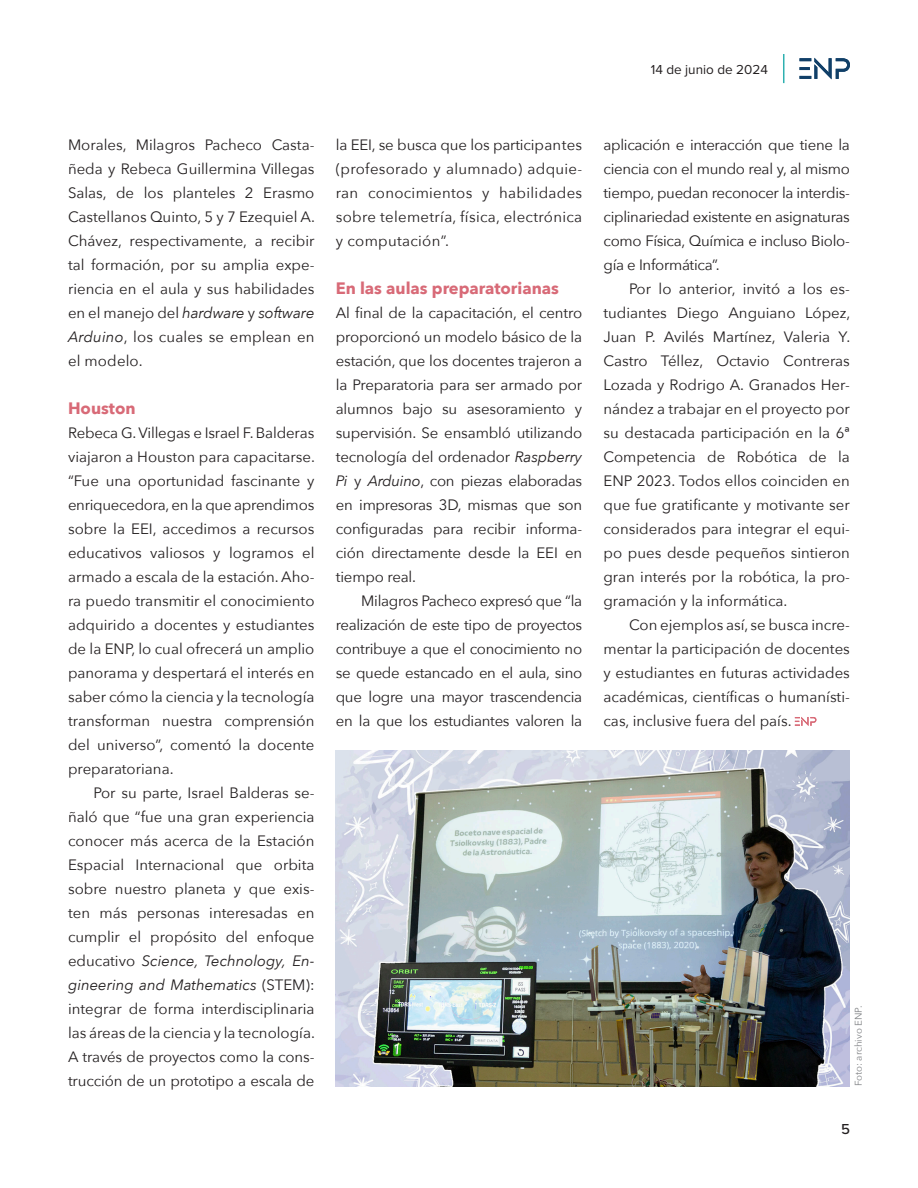
<style>
.page{position:relative;width:918px;height:1188px;background:#fff}
.page>*{position:absolute;margin:0;border:0;box-sizing:border-box;transform-origin:0 0}
.Subtítulo{font:700 16.5px "Avenir Next";color:#d86a77}
.Cuerpo_de_texto{font:15px/24px "Avenir Next";color:#231f20;text-align:justify}
.Inicio_de_párrafo{font:15px/24px "Avenir Next";letter-spacing:-.01em;color:#231f20;text-align:justify}
.t1{font:500 15px "Proxima Nova";color:#231f20}
.t2{font:13.5px "Proxima Nova";color:#231f20}
.Crédito_de_foto{font:9.75px "Avenir Next";color:#808285}
.s1{font-style:italic}
</style>
<div class="page">
<svg style="left:800px;top:58px;width:50px;height:21px"></svg>
<svg style="left:783px;top:54px;width:1px;height:29px"></svg>
<img style="left:336px;top:750px;width:514px;height:336px">
<svg style="left:795px;top:717px;width:21px;height:9px"></svg>
<p class="t2" style="left:651px;top:59px;width:119px">14 de junio de 2024</p>
<p class="Cuerpo_de_texto" style="left:68px;top:132px;width:248px">Morales, Milagros Pacheco Casta&shy;ñeda y Rebeca Guillermina Villegas Salas, de los planteles 2 Erasmo Castellanos Quinto, 5 y 7 Ezequiel A.<br>Chávez, respectivamente, a recibir tal formación, por su amplia expe&shy;riencia en el aula y sus habilidades en el manejo del <span class="s1">hardware</span> y <span class="s1">software Arduino</span>, los cuales se emplean en el modelo.</p>
<p class="Subtítulo" style="left:68px;top:394px;width:69px">Houston</p>
<p class="Inicio_de_párrafo" style="left:68px;top:420px;width:248px">Rebeca G. Villegas e Israel F. Balderas viajaron a Houston para capacitarse. “Fue una oportunidad fascinante y enriquecedora, en la que aprendimos sobre la EEI, accedimos a recursos educativos valiosos y logramos el armado a escala de la estación. Aho&shy;ra puedo transmitir el conocimiento adquirido a docentes y estudiantes de la ENP, lo cual ofrecerá un amplio panorama y despertará el interés en saber cómo la ciencia y la tecnología transforman nuestra comprensión del universo”, comentó la docente preparatoriana.</p>
<p class="Cuerpo_de_texto" style="left:68px;top:780px;width:248px;text-indent:26px">Por su parte, Israel Balderas se&shy;ñaló que “fue una gran experiencia conocer más acerca de la Estación Espacial Internacional que orbita sobre nuestro planeta y que exis&shy;ten más personas interesadas en cumplir el propósito del enfoque educativo <span class="s1">Science, Technology, En&shy;gineering and Mathematics</span> (STEM): integrar de forma interdisciplinaria las áreas de la ciencia y la tecnología.<br>A través de proyectos como la cons&shy;trucción de un prototipo a escala de</p>
<p class="Cuerpo_de_texto" style="left:336px;top:132px;width:248px">la EEI, se busca que los participantes (profesorado y alumnado) adquie&shy;ran conocimientos y habilidades sobre telemetría, física, electrónica y computación”.</p>
<p class="Subtítulo" style="left:336px;top:274px;width:225px">En las aulas preparatorianas</p>
<p class="Inicio_de_párrafo" style="left:336px;top:300px;width:248px">Al final de la capacitación, el centro proporcionó un modelo básico de la estación, que los docentes trajeron a la Preparatoria para ser armado por alumnos bajo su asesoramiento y supervisión. Se ensambló utilizando tecnología del ordenador <span class="s1">Raspberry Pi</span> y <span class="s1">Arduino</span>, con piezas elaboradas en impresoras 3D, mismas que son configuradas para recibir informa&shy;ción directamente desde la EEI en tiempo real.</p>
<p class="Cuerpo_de_texto" style="left:336px;top:588px;width:248px;text-indent:26px">Milagros Pacheco expresó que “la realización de este tipo de proyectos contribuye a que el conocimiento no se quede estancado en el aula, sino que logre una mayor trascendencia en la que los estudiantes valoren la</p>
<p class="Cuerpo_de_texto" style="left:603px;top:132px;width:248px">aplicación e interacción que tiene la ciencia con el mundo real y, al mismo tiempo, puedan reconocer la interdis&shy;ciplinariedad existente en asignaturas como Física, Química e incluso Biolo&shy;gía e Informática”.</p>
<p class="Cuerpo_de_texto" style="left:603px;top:276px;width:248px;text-indent:26px">Por lo anterior, invitó a los es&shy;tudiantes Diego Anguiano López, Juan P. Avilés Martínez, Valeria Y.<br>Castro Téllez, Octavio Contreras Lozada y Rodrigo A. Granados Her&shy;nández a trabajar en el proyecto por su destacada participación en la 6ª Competencia de Robótica de la ENP 2023. Todos ellos coinciden en que fue gratificante y motivante ser considerados para integrar el equi&shy;po pues desde pequeños sintieron gran interés por la robótica, la pro&shy;gramación y la informática.</p>
<p class="Cuerpo_de_texto" style="left:603px;top:612px;width:248px;text-indent:26px">Con ejemplos así, se busca incre&shy;mentar la participación de docentes y estudiantes en futuras actividades académicas, científicas o humanísti&shy;cas, inclusive fuera del país.</p>
<p class="Crédito_de_foto" style="left:850px;top:1086px;width:82px;rotate:-90deg">Foto: archivo ENP.</p>
<p class="t1" style="left:841px;top:1118px;width:10px">5</p>
</div>
